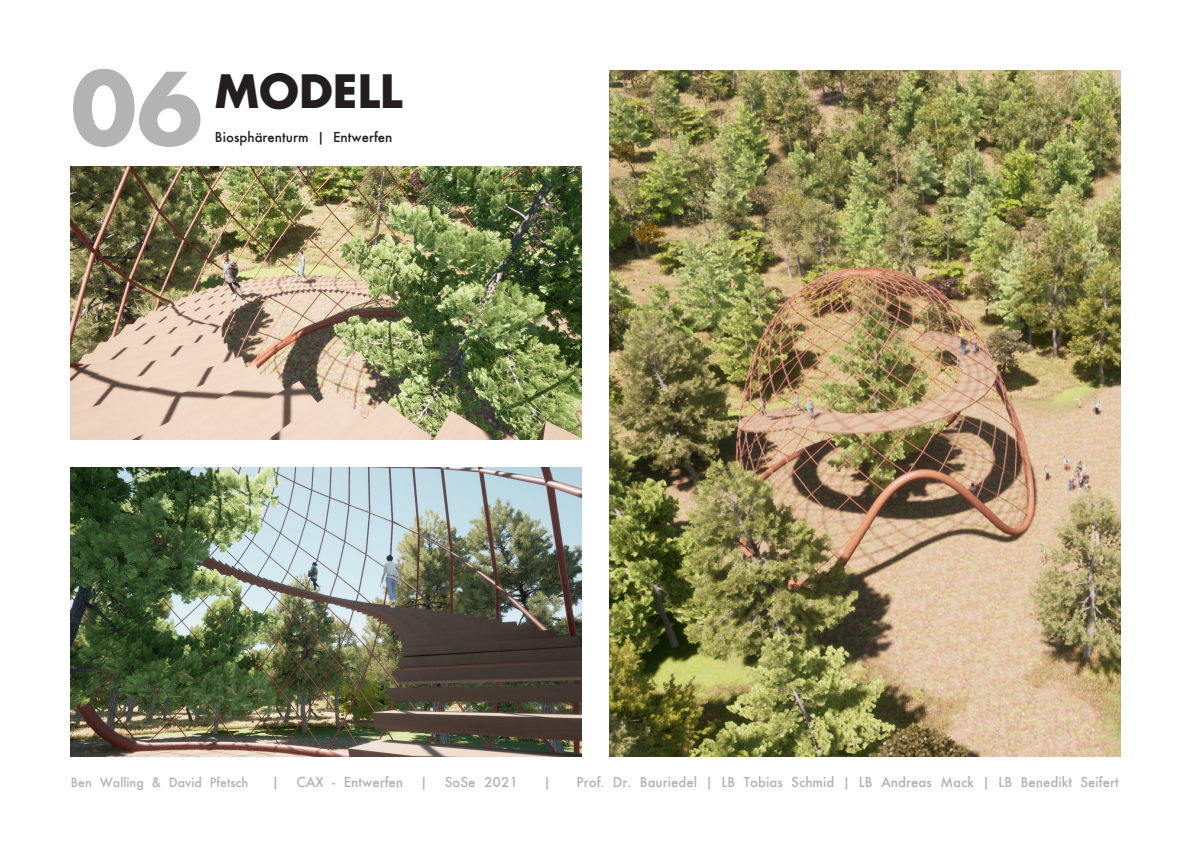
<style>
.page{position:relative;width:1191px;height:842px;background:#fff}
.page>*{position:absolute;margin:0;border:0;box-sizing:border-box;transform-origin:0 0}
.t1{font:700 96px "Futura";color:#b3b3b3}
.t2{font:700 45px "Futura";color:#231f20}
.t3{font:15px "Futura";color:#b4b2b2}
.t4{font:15px "Futura";color:#231f20}
.t5{font:14px "Futura";color:#b4b2b2}
</style>
<div class="page">
<img style="left:71px;top:468px;width:510px;height:289px">
<img style="left:609px;top:71px;width:511px;height:686px">
<img style="left:71px;top:166px;width:510px;height:273px">
<h1 class="t1" style="left:71px;top:64px;width:133px">06</h1>
<h2 class="t2" style="left:215px;top:71px;width:189px">MODELL</h2>
<p class="t4" style="left:215px;top:131px;width:179px">Biosphärenturm | Entwerfen</p>
<p class="t5" style="left:71px;top:776px;width:179px">Ben Walling &amp; David Pfetsch</p>
<p class="t3" style="left:272px;top:776px;width:248px">| CAX - Entwerfen | SoSe 2021</p>
<p class="t3" style="left:543px;top:776px;width:9px">|</p>
<p class="t3" style="left:576px;top:776px;width:543px">Prof. Dr. Bauriedel | LB Tobias Schmid | LB Andreas Mack | LB Benedikt Seifert</p>
</div>
